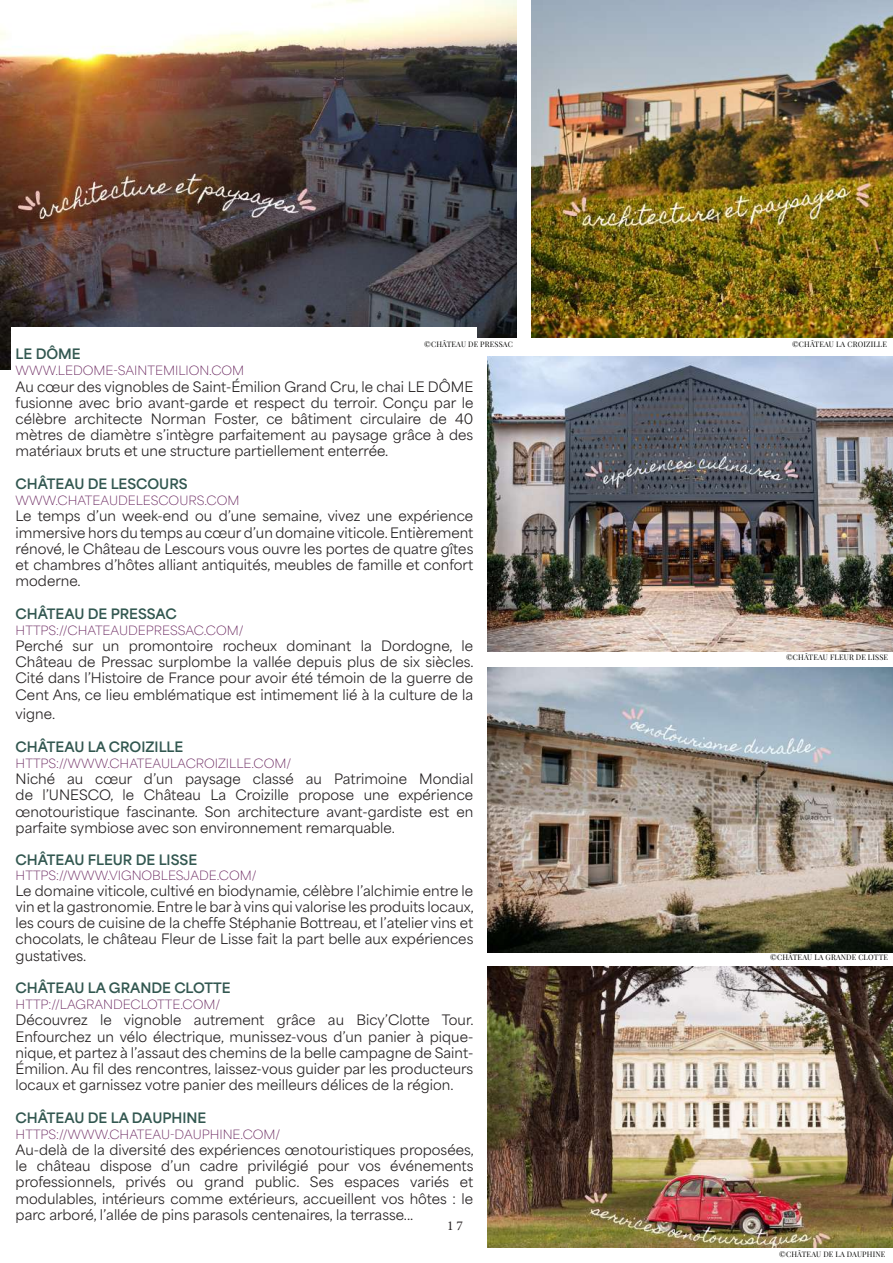
<style>
.page{position:relative;width:893px;height:1263px;background:#fff}
.page>*{position:absolute;margin:0;border:0;box-sizing:border-box;transform-origin:0 0}
.t1{font:13.5px/16.2px "Area Normal";color:#231f20;text-align:justify}
.t2{font:700 13.5px "Area Normal";color:#325750}
.t3{font:13.5px "Minion Pro";color:#231f20}
.t4{font:100 12px "Area Normal";color:#69255e}
.t5{font:7.5px "Playfair Display";letter-spacing:.02em;color:#040503}
</style>
<div class="page">
<img style="left:531px;top:0;width:362px;height:338px">
<img style="left:0;top:0;width:516px;height:370px">
<div style="left:11px;top:327px;width:466px;height:329px;background:#fff"></div>
<div style="left:477px;top:338px;width:416px;height:318px;background:#fff"></div>
<img style="left:488px;top:356px;width:405px;height:295px">
<img style="left:488px;top:967px;width:405px;height:281px">
<img style="left:488px;top:667px;width:405px;height:285px">
<p class="t5" style="left:424px;top:338px;width:90px">©CHÂTEAU DE PRESSAC</p>
<p class="t5" style="left:792px;top:338px;width:96px">©CHÂTEAU LA CROIZILLE</p>
<p class="t2" style="left:16px;top:342px;width:67px">LE DÔME</p>
<p class="t4" style="left:16px;top:360px;width:230px">WWW.LEDOME-SAINTEMILION.COM</p>
<p class="t1" style="left:16px;top:377px;width:459px">Au cœur des vignobles de Saint-Émilion Grand Cru, le chai LE DÔME fusionne avec brio avant-garde et respect du terroir. Conçu par le célèbre architecte Norman Foster, ce bâtiment circulaire de 40 mètres de diamètre s’intègre parfaitement au paysage grâce à des matériaux bruts et une structure partiellement enterrée.</p>
<p class="t2" style="left:16px;top:472px;width:173px">CHÂTEAU DE LESCOURS</p>
<p class="t4" style="left:16px;top:490px;width:225px">WWW.CHATEAUDELESCOURS.COM</p>
<p class="t1" style="left:16px;top:506px;width:459px">Le temps d’un week-end ou d’une semaine, vivez une expérience immersive hors du temps au cœur d’un domaine viticole. Entièrement rénové, le Château de Lescours vous ouvre les portes de quatre gîtes et chambres d’hôtes alliant antiquités, meubles de famille et confort moderne.</p>
<p class="t2" style="left:16px;top:601px;width:163px">CHÂTEAU DE PRESSAC</p>
<p class="t4" style="left:16px;top:620px;width:229px">HTTPS://CHATEAUDEPRESSAC.COM/</p>
<p class="t1" style="left:16px;top:636px;width:460px">Perché sur un promontoire rocheux dominant la Dordogne, le Château de Pressac surplombe la vallée depuis plus de six siècles.<br>Cité dans l’Histoire de France pour avoir été témoin de la guerre de Cent Ans, ce lieu emblématique est intimement lié à la culture de la</p>
<p class="t1" style="left:16px;top:704px;width:41px">vigne.</p>
<p class="t2" style="left:16px;top:734px;width:169px">CHÂTEAU LA CROIZILLE</p>
<p class="t4" style="left:16px;top:753px;width:277px">HTTPS://WWW.CHATEAULACROIZILLE.COM/</p>
<p class="t1" style="left:16px;top:769px;width:459px">Niché au cœur d’un paysage classé au Patrimoine Mondial de l’UNESCO, le Château La Croizille propose une expérience œnotouristique fascinante. Son architecture avant-gardiste est en parfaite symbiose avec son environnement remarquable.</p>
<p class="t2" style="left:16px;top:848px;width:183px">CHÂTEAU FLEUR DE LISSE</p>
<p class="t4" style="left:16px;top:864px;width:243px">HTTPS://WWW.VIGNOBLESJADE.COM/</p>
<p class="t1" style="left:16px;top:881px;width:460px">Le domaine viticole, cultivé en biodynamie, célèbre l’alchimie entre le vin et la gastronomie. Entre le bar à vins qui valorise les produits locaux, les cours de cuisine de la cheffe Stéphanie Bottreau, et l’atelier vins et chocolats, le château Fleur de Lisse fait la part belle aux expériences gustatives.</p>
<p class="t2" style="left:16px;top:976px;width:216px">CHÂTEAU LA GRANDE CLOTTE</p>
<p class="t4" style="left:16px;top:994px;width:206px">HTTP://LAGRANDECLOTTE.COM/</p>
<p class="t1" style="left:16px;top:1010px;width:460px">Découvrez le vignoble autrement grâce au Bicy’Clotte Tour.<br>Enfourchez un vélo électrique, munissez-vous d’un panier à pique&shy;nique, et partez à l’assaut des chemins de la belle campagne de Saint-Émilion. Au fil des rencontres, laissez-vous guider par les producteurs locaux et garnissez votre panier des meilleurs délices de la région.</p>
<p class="t2" style="left:16px;top:1105px;width:192px">CHÂTEAU DE LA DAUPHINE</p>
<p class="t4" style="left:16px;top:1124px;width:266px">HTTPS://WWW.CHATEAU-DAUPHINE.COM/</p>
<p class="t1" style="left:16px;top:1140px;width:460px">Au-delà de la diversité des expériences œnotouristiques proposées, le château dispose d’un cadre privilégié pour vos événements professionnels, privés ou grand public. Ses espaces variés et modulables, intérieurs comme extérieurs, accueillent vos hôtes : le parc arboré, l’allée de pins parasols centenaires, la terrasse...</p>
<p class="t5" style="left:786px;top:651px;width:104px">©CHÂTEAU FLEUR DE LISSE</p>
<p class="t5" style="left:770px;top:952px;width:119px">©CHÂTEAU LA GRANDE CLOTTE</p>
<p class="t3" style="left:447px;top:1216px;width:17px">17</p>
<p class="t5" style="left:779px;top:1248px;width:108px">©CHÂTEAU DE LA DAUPHINE</p>
</div>
